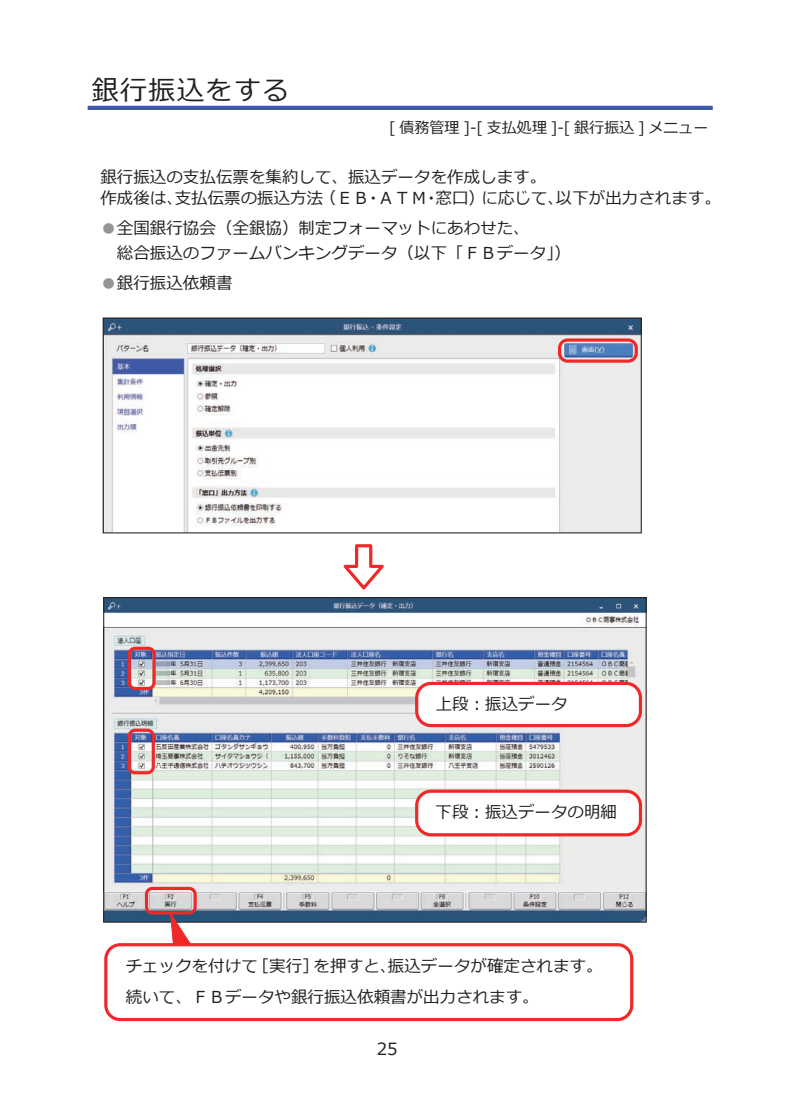
<style>
.page{position:relative;width:800px;height:1119px;background:#fff}
.page>*{position:absolute;margin:0;border:0;box-sizing:border-box;transform-origin:0 0}
.t1{font:27px "Meiryo";letter-spacing:.05em;color:#231f20}
.t2{font:16.8px "Meiryo";color:#231f20}
.t3{font:16.5px/21.3px "Meiryo";color:#231f20}
.t4{font:15px "Meiryo";color:#231f20}
.s1{color:#939598}
</style>
<div class="page">
<hr style="left:88px;top:106px;width:624px;height:4px;background:#3f5aa8">
<img style="left:105px;top:319px;width:534px;height:212px">
<div style="left:103px;top:317px;width:538px;height:216px;border:1px solid #231f20"></div>
<img style="left:105px;top:599px;width:539px;height:321px">
<div style="left:128px;top:646px;width:28px;height:44px;border:3px solid #ee2928;border-radius:6px"></div>
<div style="left:128px;top:728px;width:27px;height:46px;border:3px solid #ee2928;border-radius:6px"></div>
<div style="left:416px;top:683px;width:224px;height:42px;background:#fff;border-radius:14px"></div>
<div style="left:415px;top:681px;width:227px;height:46px;border:3px solid #ee2928;border-radius:14px"></div>
<div style="left:416px;top:791px;width:224px;height:43px;background:#fff;border-radius:14px"></div>
<div style="left:415px;top:789px;width:227px;height:47px;border:3px solid #ee2928;border-radius:14px"></div>
<svg style="left:343px;top:544px;width:41px;height:46px"></svg>
<div style="left:145px;top:886px;width:52px;height:28px;border:3px solid #ee2928;border-radius:6px"></div>
<svg style="left:153px;top:911px;width:46px;height:32px"></svg>
<div style="left:104px;top:943px;width:529px;height:77px;border:3px solid #ee2928;border-radius:14px"></div>
<div style="left:558px;top:338px;width:79px;height:24px;border:3px solid #ee2928;border-radius:8px"></div>
<h1 class="t1" style="left:92px;top:72px;width:199px">銀行振込をする</h1>
<p class="t4" style="left:389px;top:117px;width:320px">[ 債務管理 ]-[ 支払処理 ]-[ 銀行振込 ] メニュー</p>
<p class="t3" style="left:100px;top:167px;width:622px">銀行振込の支払伝票を集約して、振込データを作成します。<br>作成後は、支払伝票の振込方法（ＥＢ・ＡＴＭ・窓口）に応じて、以下が出力されます。</p>
<p class="t3" style="left:100px;top:216px;width:472px;line-height:25.5px"><span class="s1">●</span>全国銀行協会（全銀協）制定フォーマットにあわせた、<br>　総合振込のファームバンキングデータ（以下「ＦＢデータ」）</p>
<p class="t3" style="left:100px;top:273px;width:133px"><span class="s1">●</span>銀行振込依頼書</p>
<p class="t3" style="left:435px;top:694px;width:133px">上段︓振込データ</p>
<p class="t3" style="left:435px;top:802px;width:183px">下段︓振込データの明細</p>
<p class="t3" style="left:126px;top:950px;width:478px;line-height:31.7px">チェックを付けて［実行］を押すと、振込データが確定されます。続いて、ＦＢデータや銀行振込依頼書が出力されます。</p>
<p class="t2" style="left:376px;top:1037px;width:22px">25</p>
</div>
